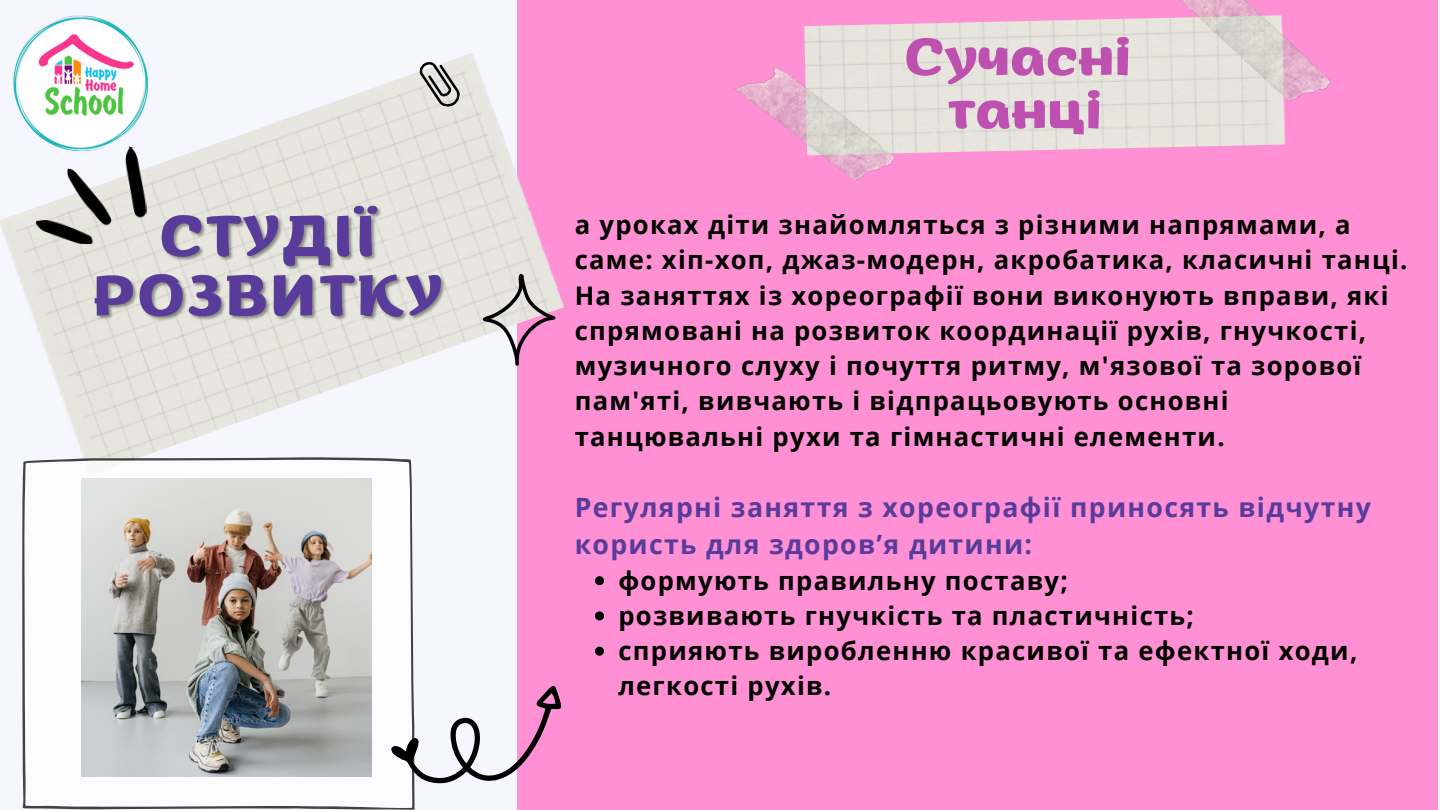
<style>
.page{position:relative;width:1440px;height:810px;background:#f6f6ff}
.page>*{position:absolute;margin:0;border:0;box-sizing:border-box;transform-origin:0 0}
.t1{font:700 52px "ZT Arturo";color:#be50af}
.t2{font:700 26.7px/36.8px "Open Sans";letter-spacing:.05em;color:#593b9b}
.t3{font:700 25.7px/35.2px "Open Sans";letter-spacing:.05em;color:#000}
</style>
<div class="page">
<div style="left:517px;top:0;width:921px;height:810px;background:#ff90d4"></div>
<img style="left:0;top:53px;width:564px;height:404px">
<svg style="left:414px;top:59px;width:51px;height:50px;background:#bebeb9"></svg>
<img style="left:35px;top:166px;width:114px;height:80px">
<svg style="left:483px;top:274px;width:72px;height:92px"></svg>
<svg style="left:22px;top:457px;width:392px;height:353px"></svg>
<svg style="left:389px;top:685px;width:172px;height:125px"></svg>
<img style="left:804px;top:17px;width:482px;height:137px">
<img style="left:1172px;top:0;width:159px;height:129px">
<img style="left:733px;top:38px;width:168px;height:143px">
<img style="left:81px;top:478px;width:291px;height:299px">
<svg style="left:595px;top:576px;width:9px;height:9px"></svg>
<svg style="left:595px;top:611px;width:9px;height:9px"></svg>
<svg style="left:595px;top:647px;width:9px;height:9px"></svg>
<img style="left:0;top:15px;width:164px;height:151px">
<img style="left:92px;top:203px;width:361px;height:137px">
<p class="t1" style="left:905px;top:37px;width:228px">Сучасні</p>
<p class="t1" style="left:947px;top:90px;width:157px">танці</p>
<p class="t3" style="left:575px;top:207px;width:834px">а уроках діти знайомляться з різними напрямами, а саме: хіп-хоп, джаз-модерн, акробатика, класичні танці.</p>
<p class="t3" style="left:575px;top:277px;width:815px">На заняттях із хореографії вони виконують вправи, які спрямовані на розвиток координації рухів, гнучкості, музичного слуху і почуття ритму, м'язової та зорової пам'яті, вивчають і відпрацьовують основні танцювальні рухи та гімнастичні елементи.</p>
<p class="t2" style="left:575px;top:488px;width:798px">Регулярні заняття з хореографії приносять відчутну користь для здоров’я дитини:</p>
<p class="t3" style="left:618px;top:562px;width:451px">формують правильну поставу;</p>
<p class="t3" style="left:618px;top:597px;width:577px">розвивають гнучкість та пластичність;</p>
<p class="t3" style="left:618px;top:633px;width:741px">сприяють виробленню красивої та ефектної ходи, легкості рухів.</p>
</div>
